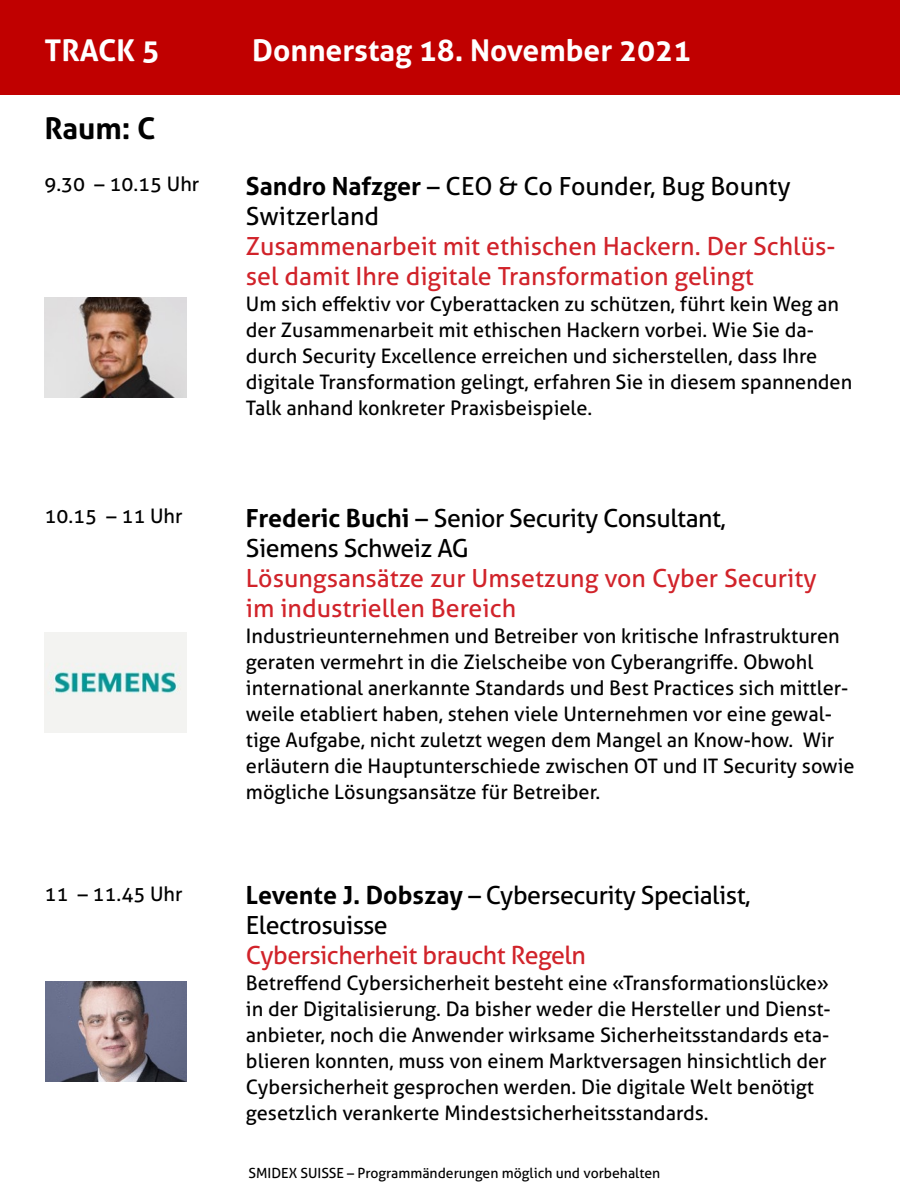
<style>
.page{position:relative;width:900px;height:1200px;background:#fff}
.page>*{position:absolute;margin:0;border:0;box-sizing:border-box;transform-origin:0 0}
.t1{font:700 30px "Aller";color:#fff}
.t2{font:700 30px "Aller";color:#000}
.t3{font:25px/30px "Aller";color:#d1232a}
.t4{font:25px/30px "Aller";letter-spacing:-.02em;color:#000}
.t5{font:25px/30px "Aller";color:#000}
.t6{font:25px "Aller";letter-spacing:-.02em;color:#d1232a}
.t7{font:20px/26px "Aller";color:#000}
.t8{font:14px "Aller";color:#000}
.s1{font-weight:700}
</style>
<div class="page">
<div style="left:0;top:0;width:900px;height:95px;background:#c00000"></div>
<img style="left:45px;top:297px;width:142px;height:100px">
<img style="left:44px;top:632px;width:143px;height:100px">
<img style="left:45px;top:981px;width:142px;height:100px">
<p class="t1" style="left:44px;top:32px;width:117px">TRACK 5</p>
<p class="t1" style="left:252px;top:32px;width:441px">Donnerstag 18. November 2021</p>
<p class="t2" style="left:44px;top:110px;width:113px">Raum: C</p>
<p class="t7" style="left:44px;top:171px;width:157px">9.30 – 10.15 Uhr</p>
<p class="t5" style="left:246px;top:171px;width:546px"><span class="s1">Sandro Nafzger</span> – CEO &amp; Co Founder, Bug Bounty<br>Switzerland</p>
<p class="t3" style="left:246px;top:231px;width:591px">Zusammenarbeit mit ethischen Hackern. Der Schlüs&shy;sel damit Ihre digitale Transformation gelingt</p>
<p class="t7" style="left:246px;top:291px;width:608px">Um sich effektiv vor Cyberattacken zu schützen, führt kein Weg an der Zusammenarbeit mit ethischen Hackern vorbei. Wie Sie da&shy;durch Security Excellence erreichen und sicherstellen, dass Ihre digitale Transformation gelingt, erfahren Sie in diesem spannenden Talk anhand konkreter Praxisbeispiele.</p>
<p class="t7" style="left:44px;top:503px;width:140px">10.15 – 11 Uhr</p>
<p class="t4" style="left:246px;top:503px;width:481px"><span class="s1">Frederic Buchi</span> – Senior Security Consultant,<br>Siemens Schweiz AG</p>
<p class="t3" style="left:246px;top:563px;width:572px">Lösungsansätze zur Umsetzung von Cyber Security im industriellen Bereich</p>
<p class="t7" style="left:246px;top:622px;width:610px">Industrieunternehmen und Betreiber von kritische Infrastrukturen geraten vermehrt in die Zielscheibe von Cyberangriffe. Obwohl international anerkannte Standards und Best Practices sich mittler&shy;weile etabliert haben, stehen viele Unternehmen vor eine gewal&shy;tige Aufgabe, nicht zuletzt wegen dem Mangel an Know-how. Wir erläutern die Hauptunterschiede zwischen OT und IT Security sowie mögliche Lösungsansätze für Betreiber.</p>
<p class="t7" style="left:44px;top:881px;width:140px">11 – 11.45 Uhr</p>
<p class="t4" style="left:246px;top:880px;width:506px"><span class="s1">Levente J. Dobszay</span> – Cybersecurity Specialist,<br>Electrosuisse</p>
<p class="t6" style="left:246px;top:940px;width:342px">Cybersicherheit braucht Regeln</p>
<p class="t7" style="left:246px;top:970px;width:586px">Betreffend Cybersicherheit besteht eine «Transformationslücke» in der Digitalisierung. Da bisher weder die Hersteller und Dienst&shy;anbieter, noch die Anwender wirksame Sicherheitsstandards eta&shy;blieren konnten, muss von einem Marktversagen hinsichtlich der Cybersicherheit gesprochen werden. Die digitale Welt benötigt gesetzlich verankerte Mindestsicherheitsstandards.</p>
<p class="t8" style="left:248px;top:1164px;width:413px">SMIDEX SUISSE – Programmänderungen möglich und vorbehalten</p>
</div>
